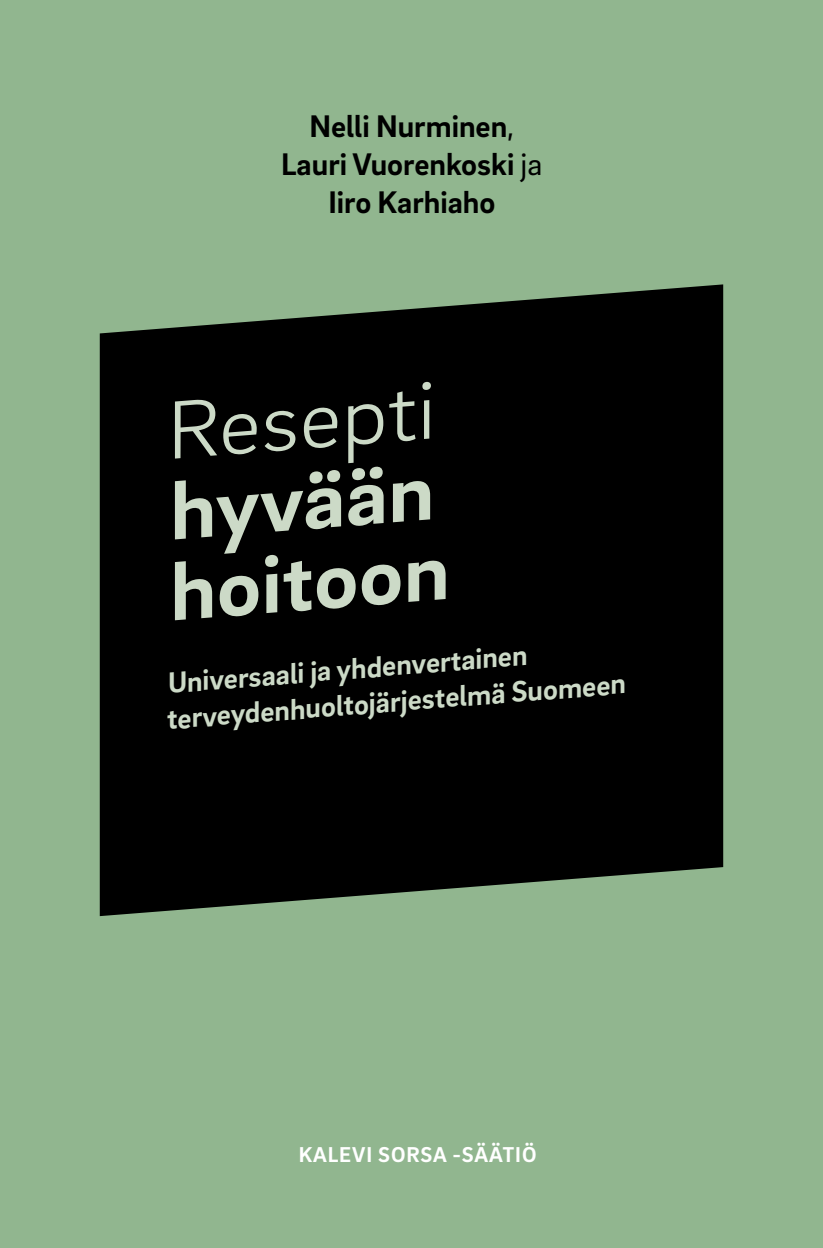
<style>
.page{position:relative;width:823px;height:1248px;background:#fff}
.page>*{position:absolute;margin:0;border:0;box-sizing:border-box;transform-origin:0 0}
.t1{font:700 84px/80.6px "Brix Sans";color:#ccdac7;scale:1.07 1}
.t2{font:300 84px "Brix Sans";color:#ccdac7;scale:1.07 1}
.t3{font:700 32px/38.4px "Brix Sans";color:#000;text-align:center}
.t4{font:700 30px/36.4px "Brix Sans";color:#ccdac7}
.t5{font:700 22px "Brix Sans";letter-spacing:.04em;color:#fff}
.s1{font-weight:400}
</style>
<div class="page">
<div style="left:0;top:0;width:822px;height:1247px;background:#91b68f"></div>
<svg style="left:100px;top:284px;width:622px;height:632px;background:#0b0e0b"></svg>
<p class="t3" style="left:281px;top:105px;width:263px">Nelli Nurminen<span class="s1">,<br></span>Lauri Vuorenkoski <span class="s1">ja<br></span>Iiro Karhiaho</p>
<h1 class="t2" style="left:161px;top:376px;width:253px;rotate:-4deg">Resepti</h1>
<h1 class="t1" style="left:159px;top:467px;width:264px;rotate:-4deg">hyvään hoitoon</h1>
<p class="t4" style="left:161px;top:665px;width:461px;rotate:-5deg">Universaali ja yhdenvertainen terveydenhuoltojärjestelmä Suomeen</p>
<p class="t5" style="left:298px;top:1139px;width:239px">KALEVI SORSA -SÄÄTIÖ</p>
</div>
